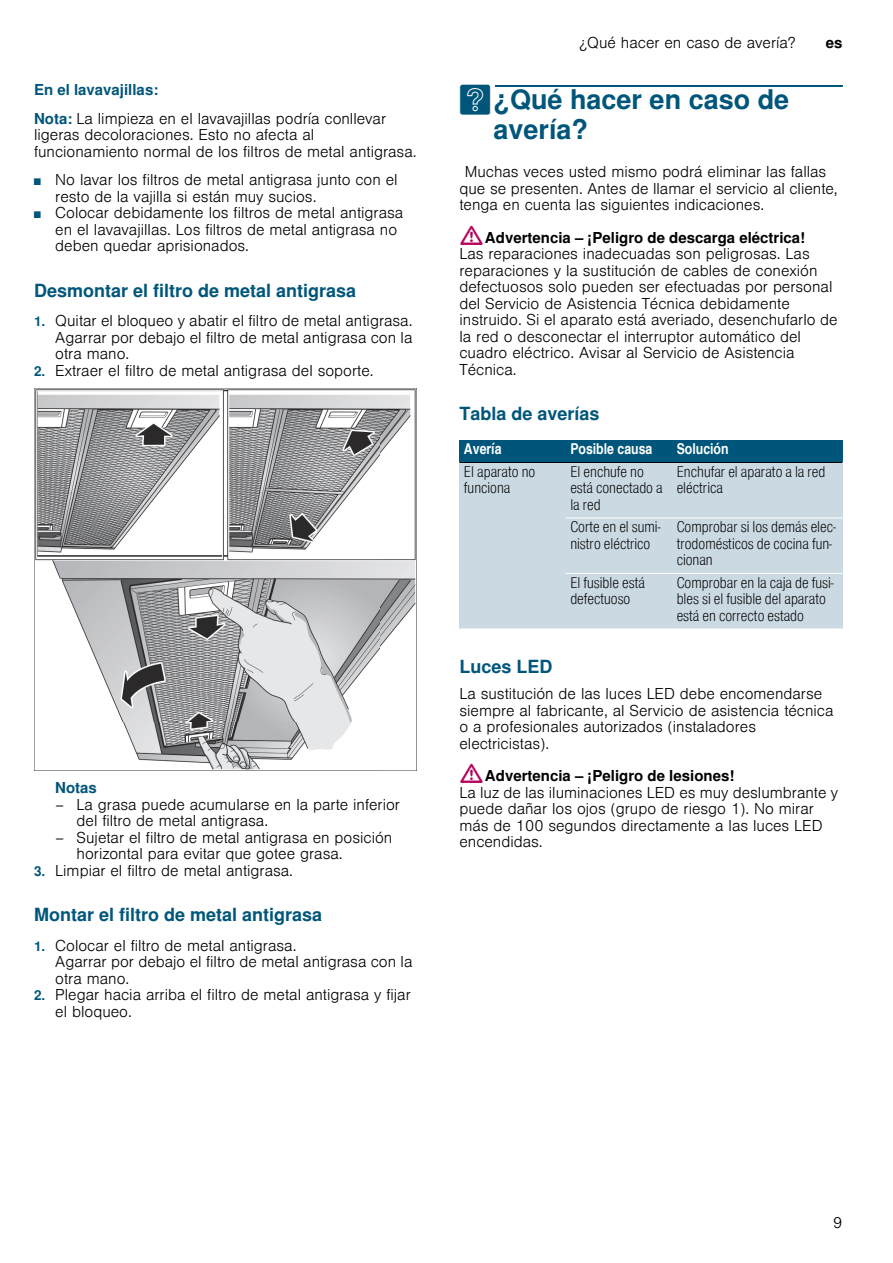
<style>
.page{position:relative;width:893px;height:1263px;background:#fff}
.page>*{position:absolute;margin:0;border:0;box-sizing:border-box;transform-origin:0 0}
.t1{font:700 27px/30px "Nimbus San L";color:#00567a}
.t2{font:700 18px "Nimbus San L";color:#00567a}
.t3{font:300 15px/16.5px "Nimbus San L";color:#000}
.t4{font:15px/16.5px "Nimbus San L Lig Con";color:#000}
.t5{font:15px "Nimbus San L Bol Con";color:#fff}
.t6{font:700 15px "Nimbus San L";color:#00567a}
.t7{font:700 15px "Nimbus San L";color:#000}
.s1{font-weight:700;color:#00567a}
.s2{font-size:9px;color:#00567a}
.s3{font-weight:700;font-size:13.5px;color:#00567a}
.s4{font-family:"BSH Symb PG2";font-weight:400}
.s5{font-family:"BSH Symb All";font-weight:400;font-size:21px;color:#b5015b}
.s6{font-weight:700}
</style>
<div class="page">
<div style="left:495px;top:85px;width:347px;height:2px;border:1px solid #00567a"></div>
<img style="left:34px;top:388px;width:383px;height:383px">
<div style="left:459px;top:440px;width:107px;height:22px;background:#00567a"></div>
<div style="left:566px;top:440px;width:106px;height:22px;background:#00567a"></div>
<div style="left:672px;top:440px;width:170px;height:22px;background:#00567a"></div>
<div style="left:459px;top:462px;width:107px;height:167px;background:#cbd9e3"></div>
<div style="left:566px;top:462px;width:106px;height:56px;background:#cbd9e3"></div>
<div style="left:672px;top:462px;width:170px;height:56px;background:#cbd9e3"></div>
<div style="left:566px;top:518px;width:106px;height:55px;background:#cbd9e3"></div>
<div style="left:672px;top:518px;width:170px;height:55px;background:#cbd9e3"></div>
<div style="left:566px;top:573px;width:106px;height:56px;background:#cbd9e3"></div>
<div style="left:672px;top:573px;width:170px;height:56px;background:#cbd9e3"></div>
<hr style="left:459px;top:462px;width:383px;height:1px;background:#000">
<hr style="left:566px;top:517px;width:276px;height:1px;background:#fff">
<hr style="left:566px;top:573px;width:276px;height:1px;background:#fff">
<hr style="left:459px;top:628px;width:383px;height:1px;background:#fff">
<p class="t3" style="left:34px;top:74px;width:353px;line-height:28.5px"><span class="s1">En el lavavajillas:<br>Nota:</span> La limpieza en el lavavajillas podría conllevar</p>
<p class="t3" style="left:34px;top:125px;width:384px">ligeras decoloraciones. Esto no afecta al funcionamiento normal de los filtros de metal antigrasa.</p>
<p class="t3" style="left:55px;top:170px;width:344px;text-indent:-21px"><span class="s2">■</span> No lavar los filtros de metal antigrasa junto con el resto de la vajilla si están muy sucios.</p>
<p class="t3" style="left:55px;top:203px;width:349px;text-indent:-21px"><span class="s2">■</span> Colocar debidamente los filtros de metal antigrasa en el lavavajillas. Los filtros de metal antigrasa no deben quedar aprisionados.</p>
<p class="t2" style="left:34px;top:279px;width:324px">Desmontar el filtro de metal antigrasa</p>
<p class="t3" style="left:55px;top:311px;width:359px;text-align:justify;text-indent:-21px"><span class="s3">1.</span> Quitar el bloqueo y abatir el filtro de metal antigrasa.<br>Agarrar por debajo el filtro de metal antigrasa con la otra mano.</p>
<p class="t3" style="left:34px;top:361px;width:341px"><span class="s3">2.</span> Extraer el filtro de metal antigrasa del soporte.</p>
<p class="t6" style="left:55px;top:778px;width:43px">Notas</p>
<p class="t3" style="left:77px;top:795px;width:325px;text-indent:-21px">– La grasa puede acumularse en la parte inferior del filtro de metal antigrasa.</p>
<p class="t3" style="left:77px;top:828px;width:317px;text-indent:-21px">– Sujetar el filtro de metal antigrasa en posición horizontal para evitar que gotee grasa.</p>
<p class="t3" style="left:34px;top:861px;width:260px"><span class="s3">3.</span> Limpiar el filtro de metal antigrasa.</p>
<p class="t2" style="left:34px;top:904px;width:290px">Montar el filtro de metal antigrasa</p>
<p class="t3" style="left:55px;top:936px;width:359px;text-indent:-21px"><span class="s3">1.</span> Colocar el filtro de metal antigrasa.<br>Agarrar por debajo el filtro de metal antigrasa con la otra mano.</p>
<p class="t3" style="left:55px;top:985px;width:357px;text-indent:-21px"><span class="s3">2.</span> Plegar hacia arriba el filtro de metal antigrasa y fijar el bloqueo.</p>
<p class="t3" style="left:579px;top:33px;width:217px">¿Qué hacer en caso de avería?</p>
<p class="t7" style="left:825px;top:34px;width:18px">es</p>
<h1 class="t1" style="left:493px;top:84px;width:297px;text-indent:-34px"><span class="s4">3</span>¿Qué hacer en caso de avería?</h1>
<p class="t3" style="left:459px;top:162px;width:380px;text-indent:5px">Muchas veces usted mismo podrá eliminar las fallas que se presenten. Antes de llamar el servicio al cliente, tenga en cuenta las siguientes indicaciones.</p>
<p class="t3" style="left:459px;top:228px;width:380px"><span class="s5">:</span><span class="s6">Advertencia – ¡Peligro de descarga eléctrica!<br></span>Las reparaciones inadecuadas son peligrosas. Las reparaciones y la sustitución de cables de conexión defectuosos solo pueden ser efectuadas por personal del Servicio de Asistencia Técnica debidamente instruido. Si el aparato está averiado, desenchufarlo de la red o desconectar el interruptor automático del cuadro eléctrico. Avisar al Servicio de Asistencia Técnica.</p>
<p class="t2" style="left:459px;top:403px;width:142px">Tabla de averías</p>
<p class="t5" style="left:464px;top:440px;width:39px">Avería</p>
<p class="t5" style="left:570px;top:440px;width:84px">Posible causa</p>
<p class="t5" style="left:676px;top:440px;width:53px">Solución</p>
<p class="t4" style="left:464px;top:463px;width:73px">El aparato no funciona</p>
<p class="t4" style="left:570px;top:463px;width:94px">El enchufe no está conectado a la red</p>
<p class="t4" style="left:676px;top:463px;width:150px">Enchufar el aparato a la red eléctrica</p>
<p class="t4" style="left:570px;top:518px;width:92px">Corte en el sumi&shy;nistro eléctrico</p>
<p class="t4" style="left:676px;top:518px;width:161px">Comprobar si los demás elec&shy;trodomésticos de cocina fun&shy;cionan</p>
<p class="t4" style="left:570px;top:574px;width:76px">El fusible está defectuoso</p>
<p class="t4" style="left:676px;top:574px;width:158px">Comprobar en la caja de fusi&shy;bles si el fusible del aparato está en correcto estado</p>
<p class="t2" style="left:459px;top:655px;width:95px">Luces LED</p>
<p class="t3" style="left:459px;top:684px;width:375px">La sustitución de las luces LED debe encomendarse siempre al fabricante, al Servicio de asistencia técnica o a profesionales autorizados (instaladores electricistas).</p>
<p class="t3" style="left:459px;top:766px;width:380px"><span class="s5">:</span><span class="s6">Advertencia – ¡Peligro de lesiones!<br></span>La luz de las iluminaciones LED es muy deslumbrante y puede dañar los ojos (grupo de riesgo 1). No mirar más de 100 segundos directamente a las luces LED encendidas.</p>
<p class="t3" style="left:833px;top:1213px;width:11px">9</p>
</div>
